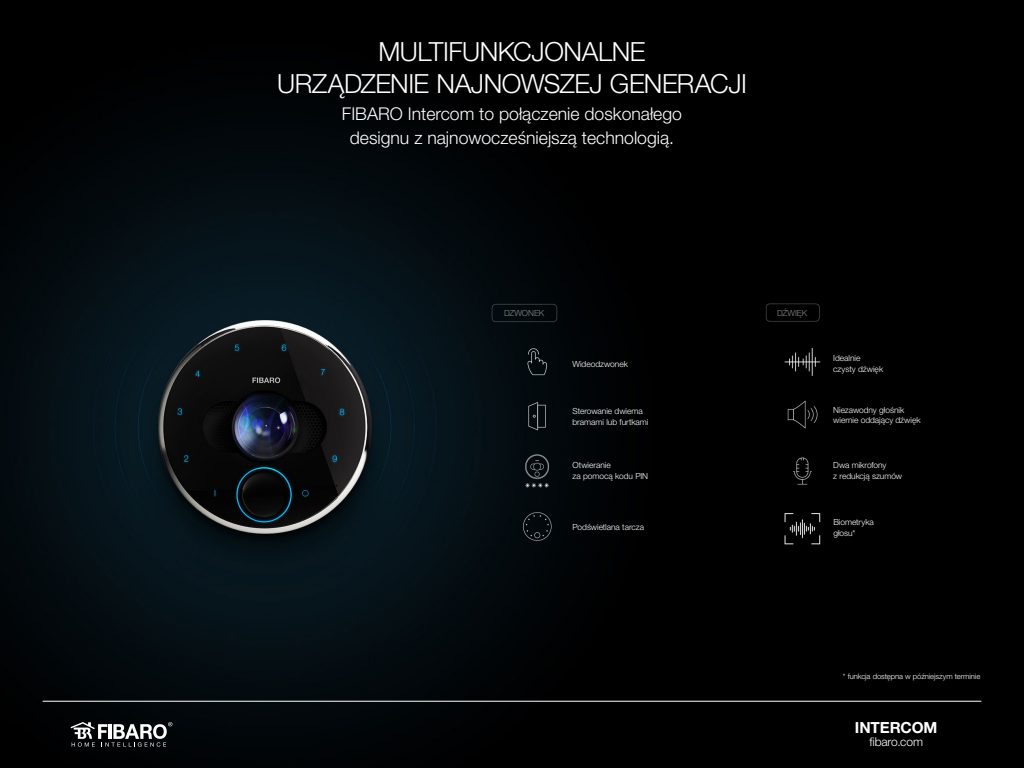
<style>
.page{position:relative;width:1024px;height:768px;background:#fff}
.page>*{position:absolute;margin:0;border:0;box-sizing:border-box;transform-origin:0 0}
.t1{font:300 26.4px/31.7px "Helvetica Neue LT Pro";letter-spacing:-.015em;color:#fff;text-align:center}
.t2{font:300 17.6px/24px "Helvetica Neue LT Pro";color:#fff;text-align:center}
.t3{font:700 15.32px "Helvetica Neue LT Pro";letter-spacing:-.01em;color:#fff}
.t4{font:300 12px "Helvetica Neue LT Pro";letter-spacing:-.005em;color:#fff}
.t5{font:300 8.4px/10.8px "Helvetica Neue LT Pro";letter-spacing:-.005em;color:#fff}
.t6{font:300 8.4px "Helvetica Neue LT Pro";letter-spacing:-.01em;color:#878787}
.t7{font:300 7.6px "Helvetica Neue LT Pro";letter-spacing:-.005em;color:#fff}
</style>
<div class="page">
<img style="left:0;top:0;width:1024px;height:768px">
<svg style="left:71px;top:722px;width:101px;height:25px"></svg>
<hr style="left:43px;top:701px;width:938px;height:1px;background:#fff">
<h1 class="t1" style="left:277px;top:36px;width:471px">MULTIFUNKCJONALNE<br>URZĄDZENIE NAJNOWSZEJ GENERACJI</h1>
<h2 class="t2" style="left:342px;top:101px;width:342px">FIBARO Intercom to połączenie doskonałego designu z najnowocześniejszą technologią.</h2>
<p class="t6" style="left:504px;top:308px;width:42px">DZWONEK</p>
<p class="t5" style="left:573px;top:358px;width:57px">Wideodzwonek</p>
<p class="t5" style="left:573px;top:406px;width:77px">Sterowanie dwiema bramami lub furtkami</p>
<p class="t5" style="left:573px;top:459px;width:77px">Otwieranie<br>za pomocą kodu PIN</p>
<p class="t5" style="left:573px;top:522px;width:73px">Podświetlana tarcza</p>
<p class="t6" style="left:777px;top:308px;width:32px">DŹWIĘK</p>
<p class="t5" style="left:833px;top:353px;width:51px">Idealnie czysty dźwięk</p>
<p class="t5" style="left:833px;top:404px;width:89px">Niezawodny głośnik wiernie oddający dźwięk</p>
<p class="t5" style="left:833px;top:459px;width:70px">Dwa mikrofony<br>z redukcją szumów</p>
<p class="t5" style="left:833px;top:516px;width:42px">Biometryka głosu*</p>
<p class="t7" style="left:843px;top:671px;width:139px">* funkcja dostępna w późniejszym terminie</p>
<h3 class="t3" style="left:855px;top:718px;width:84px">INTERCOM</h3>
<h3 class="t4" style="left:869px;top:735px;width:55px">fibaro.com</h3>
</div>
